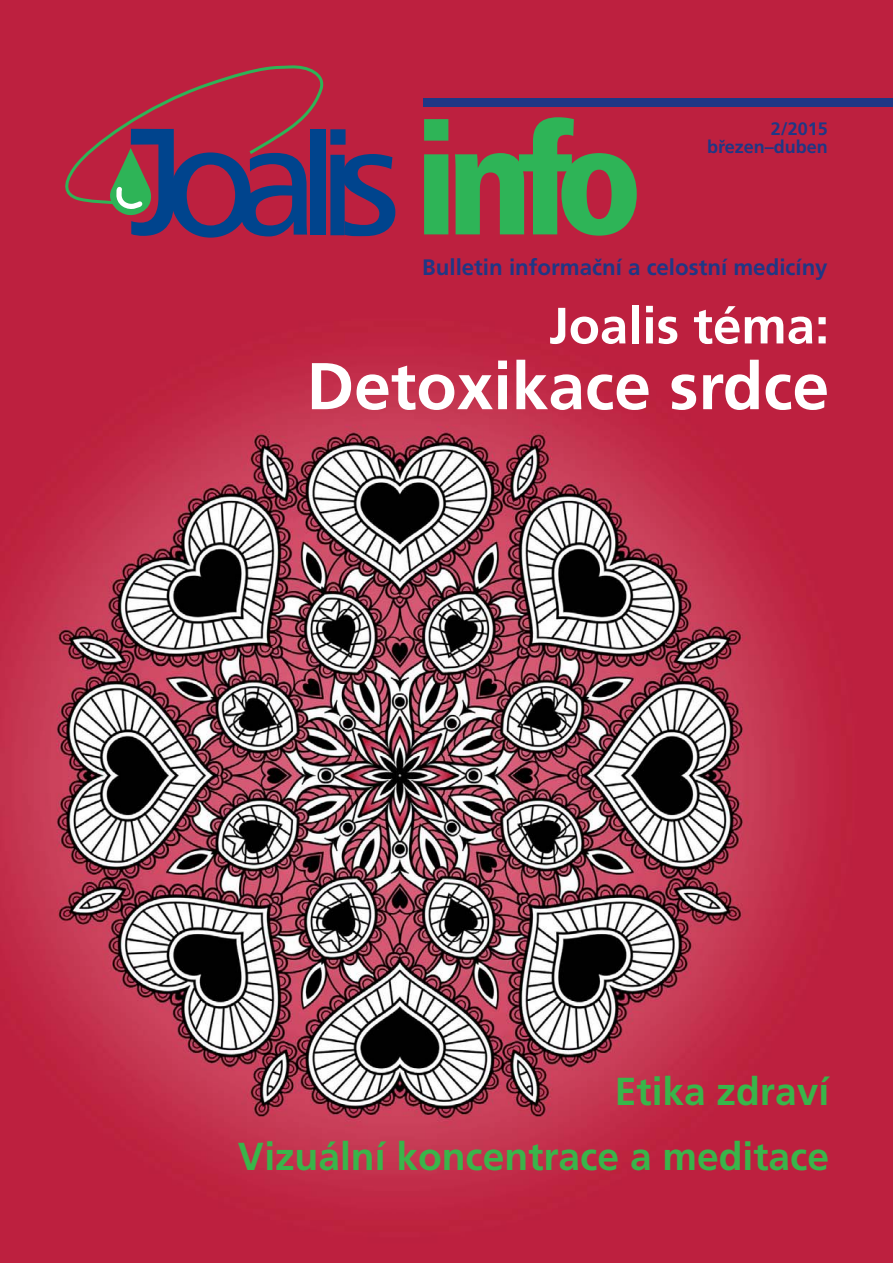
<style>
.page{position:relative;width:893px;height:1263px;background:#fff}
.page>*{position:absolute;margin:0;border:0;box-sizing:border-box;transform-origin:0 0}
.t1{font:700 66px "Frutiger CE";color:#fff}
.t2{font:700 51px "Frutiger CE";color:#fff}
.t3{font:700 39px/64.2px "Frutiger CE";color:#39b54a;text-align:right}
.t4{font:700 22.35px "Frutiger CE";color:#1f3785}
.t5{font:700 18px/18px "Frutiger CE";color:#1f3785;text-align:right}
</style>
<div class="page">
<img style="left:0;top:0;width:893px;height:1263px">
<div style="left:424px;top:98px;width:469px;height:9px;background:#1f3785"></div>
<svg style="left:62px;top:61px;width:333px;height:177px;background:#8b2f52"></svg>
<svg style="left:424px;top:119px;width:24px;height:115px;background:#3fa154"></svg>
<svg style="left:455px;top:117px;width:182px;height:119px;background:#6f6f4b"></svg>
<p class="t5" style="left:707px;top:122px;width:122px">2/2015 březen–duben</p>
<p class="t4" style="left:422px;top:259px;width:407px">Bulletin informační a celostní medicíny</p>
<h2 class="t2" style="left:549px;top:305px;width:282px">Joalis téma:</h2>
<h1 class="t1" style="left:307px;top:360px;width:524px">Detoxikace srdce</h1>
<p class="t3" style="left:238px;top:1063px;width:593px">Etika zdraví<br>Vizuální koncentrace a meditace</p>
</div>
